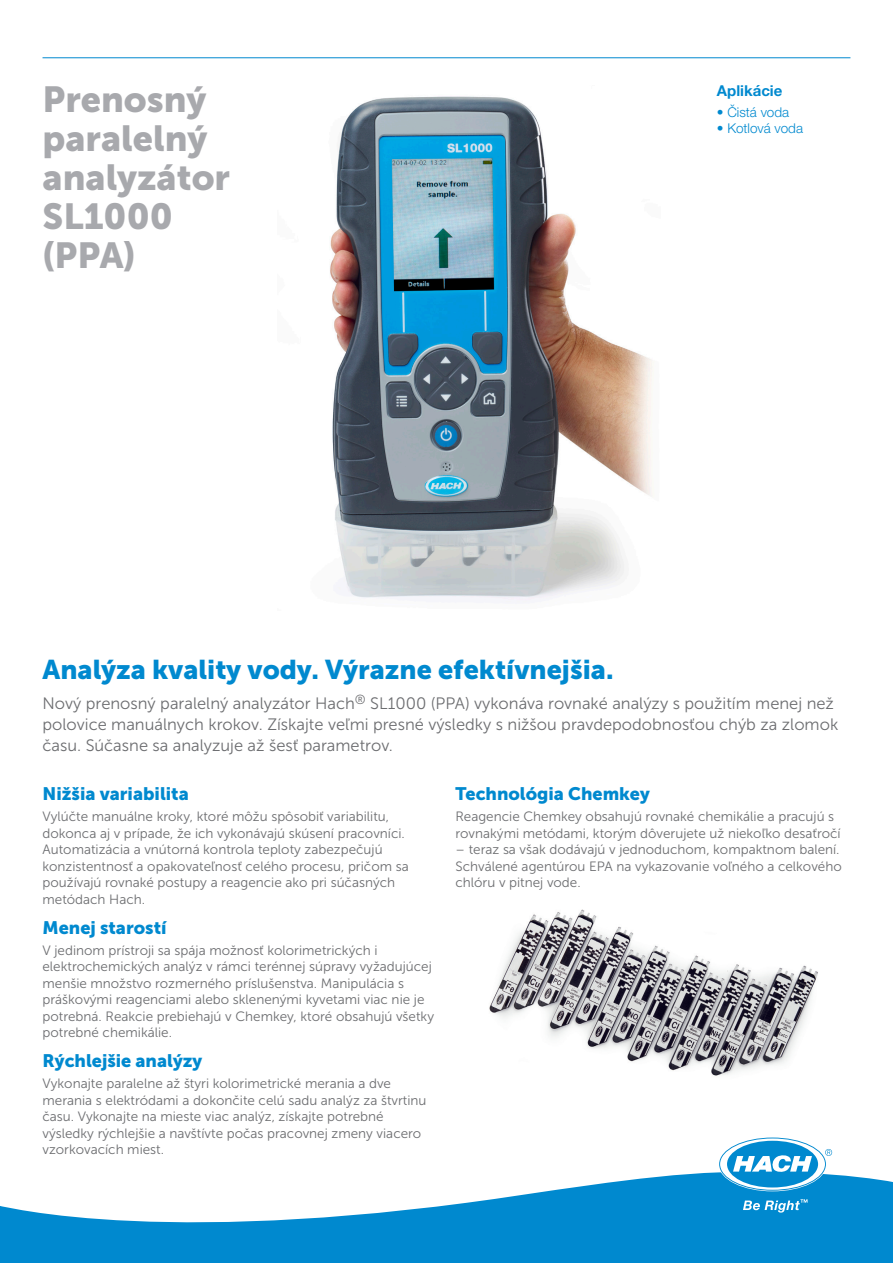
<style>
.page{position:relative;width:893px;height:1263px;background:#fff}
.page>*{position:absolute;margin:0;border:0;box-sizing:border-box;transform-origin:0 0}
.Head_1{font:36px/39px "Museo Sans 900";color:#a8a9ad}
.Head_2_USP{font:27px "Museo Sans 900";color:#0089cf}
.Head_2{font:18px "Museo Sans 900";color:#0089cf}
.Text_1_USP{font:16.5px/21px "Museo Sans 300";color:#6c6d70}
.Head_3{font:700 15px "Helvetica Neue LTW1 G";color:#0089cf}
.Text_1_Gray{font:13.5px/16.5px "Museo Sans 300";color:#6c6d70}
.Text_1_Color{font:300 13.5px "Helvetica Neue LTW1 G";color:#0089cf}
</style>
<div class="page">
<hr style="left:43px;top:57px;width:807px;height:1px;background:#0089cf">
<svg style="left:0;top:1172px;width:893px;height:91px;fill:#0089cf"></svg>
<svg style="left:720px;top:1138px;width:112px;height:52px"></svg>
<svg style="left:743px;top:1199px;width:64px;height:13px"></svg>
<img style="left:330px;top:96px;width:322px;height:505px">
<img style="left:489px;top:909px;width:329px;height:167px">
<p class="Head_1" style="left:43px;top:80px;width:189px">Prenosný paralelný analyzátor<br>SL1000 (PPA)</p>
<p class="Head_3" style="left:717px;top:81px;width:67px">Aplikácie</p>
<p class="Text_1_Color" style="left:717px;top:104px;width:74px">• Čistá voda</p>
<p class="Text_1_Color" style="left:717px;top:120px;width:88px">• Kotlová voda</p>
<p class="Head_2_USP" style="left:43px;top:655px;width:573px">Analýza kvality vody. Výrazne efektívnejšia.</p>
<p class="Text_1_USP" style="left:43px;top:693px;width:797px">Nový prenosný paralelný analyzátor Hach<sup>®</sup> SL1000 (PPA) vykonáva rovnaké analýzy s použitím menej než polovice manuálnych krokov. Získajte veľmi presné výsledky s nižšou pravdepodobnosťou chýb za zlomok času. Súčasne sa analyzuje až šesť parametrov.</p>
<p class="Head_2" style="left:43px;top:783px;width:148px">Nižšia variabilita</p>
<p class="Text_1_Gray" style="left:43px;top:808px;width:368px">Vylúčte manuálne kroky, ktoré môžu spôsobiť variabilitu, dokonca aj v prípade, že ich vykonávajú skúsení pracovníci.<br>Automatizácia a vnútorná kontrola teploty zabezpečujú konzistentnosť a opakovateľnosť celého procesu, pričom sa používajú rovnaké postupy a reagencie ako pri súčasných metódach Hach.</p>
<p class="Head_2" style="left:43px;top:917px;width:126px">Menej starostí</p>
<p class="Text_1_Gray" style="left:43px;top:942px;width:393px">V jedinom prístroji sa spája možnosť kolorimetrických i elektrochemických analýz v rámci terénnej súpravy vyžadujúcej menšie množstvo rozmerného príslušenstva. Manipulácia s práškovými reagenciami alebo sklenenými kyvetami viac nie je potrebná. Reakcie prebiehajú v Chemkey, ktoré obsahujú všetky potrebné chemikálie.</p>
<p class="Head_2" style="left:43px;top:1051px;width:161px">Rýchlejšie analýzy</p>
<p class="Text_1_Gray" style="left:43px;top:1075px;width:385px">Vykonajte paralelne až štyri kolorimetrické merania a dve merania s elektródami a dokončite celú sadu analýz za štvrtinu času. Vykonajte na mieste viac analýz, získajte potrebné výsledky rýchlejšie a navštívte počas pracovnej zmeny viacero vzorkovacích miest.</p>
<p class="Head_2" style="left:455px;top:783px;width:196px">Technológia Chemkey</p>
<p class="Text_1_Gray" style="left:455px;top:808px;width:387px">Reagencie Chemkey obsahujú rovnaké chemikálie a pracujú s rovnakými metódami, ktorým dôverujete už niekoľko desaťročí</p>
<p class="Text_1_Gray" style="left:455px;top:841px;width:388px">– teraz sa však dodávajú v jednoduchom, kompaktnom balení.<br>Schválené agentúrou EPA na vykazovanie voľného a celkového chlóru v pitnej vode.</p>
</div>
